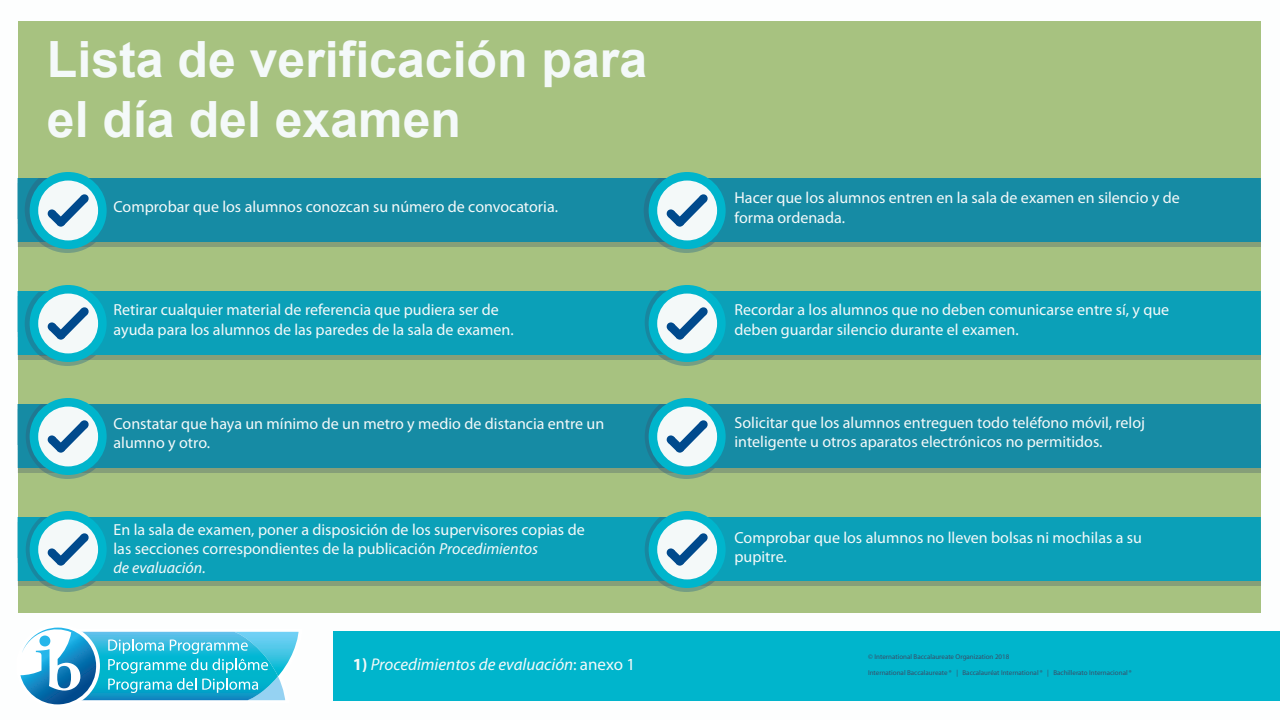
<style>
.page{position:relative;width:1280px;height:720px;background:#fff}
.page>*{position:absolute;margin:0;border:0;box-sizing:border-box;transform-origin:0 0}
.t1{font:700 50px/60px "Arial";color:#f4f9f9}
.t2{font:italic 17px "Myriad Pro";color:#f4f9f9}
.t3{font:16px/19.2px "Myriad Pro";color:#f4f9f9}
.t4{font:7px "Myriad Pro";color:#394d68}
.s1{font-style:italic}
.s2{font-weight:700;font-style:normal}
.s3{font-style:normal}
</style>
<div class="page">
<div style="left:18px;top:21px;width:1243px;height:592px;background:#a7c280"></div>
<div style="left:333px;top:631px;width:947px;height:70px;background:#00b5cc"></div>
<div style="left:18px;top:242px;width:1243px;height:5px;background:#869f78"></div>
<div style="left:18px;top:178px;width:1243px;height:64px;background:#168ba4"></div>
<svg style="left:25px;top:172px;width:85px;height:81px;background:#6fbdc3"></svg>
<div style="left:18px;top:355px;width:1243px;height:5px;background:#869f78"></div>
<div style="left:18px;top:291px;width:1243px;height:64px;background:#0ba0b8"></div>
<svg style="left:25px;top:285px;width:85px;height:81px;background:#6dc0c6"></svg>
<div style="left:18px;top:468px;width:1243px;height:5px;background:#869f78"></div>
<div style="left:18px;top:404px;width:1243px;height:64px;background:#168ba4"></div>
<div style="left:18px;top:581px;width:1243px;height:5px;background:#869f78"></div>
<div style="left:18px;top:517px;width:1243px;height:64px;background:#0ba0b8"></div>
<svg style="left:25px;top:398px;width:85px;height:81px;background:#6fbdc3"></svg>
<svg style="left:25px;top:511px;width:85px;height:81px;background:#6dc0c6"></svg>
<svg style="left:644px;top:172px;width:85px;height:81px;background:#6fbdc3"></svg>
<svg style="left:644px;top:285px;width:85px;height:81px;background:#6dc0c7"></svg>
<svg style="left:644px;top:398px;width:85px;height:81px;background:#6fbdc3"></svg>
<svg style="left:644px;top:511px;width:85px;height:81px;background:#6dc0c7"></svg>
<svg style="left:20px;top:627px;width:279px;height:78px"></svg>
<h1 class="t1" style="left:47px;top:31px;width:602px">Lista de verificación para el día del examen</h1>
<p class="t3" style="left:114px;top:198px;width:446px">Comprobar que los alumnos conozcan su número de convocatoria.</p>
<p class="t3" style="left:114px;top:301px;width:402px">Retirar cualquier material de referencia que pudiera ser de ayuda para los alumnos de las paredes de la sala de examen.</p>
<p class="t3" style="left:114px;top:415px;width:492px">Constatar que haya un mínimo de un metro y medio de distancia entre un alumno y otro.</p>
<p class="t3" style="left:114px;top:520px;width:473px">En la sala de examen, poner a disposición de los supervisores copias de las secciones correspondientes de la publicación <span class="s1">Procedimientos<br>de evaluación.</span></p>
<p class="t2" style="left:353px;top:654px;width:284px"><span class="s2">1)</span> Procedimientos de evaluación<span class="s3">: anexo 1</span></p>
<p class="t3" style="left:735px;top:189px;width:447px">Hacer que los alumnos entren en la sala de examen en silencio y de forma ordenada.</p>
<p class="t3" style="left:735px;top:301px;width:436px">Recordar a los alumnos que no deben comunicarse entre sí, y que deben guardar silencio durante el examen.</p>
<p class="t3" style="left:735px;top:414px;width:412px">Solicitar que los alumnos entreguen todo teléfono móvil, reloj inteligente u otros aparatos electrónicos no permitidos.</p>
<p class="t3" style="left:735px;top:528px;width:409px">Comprobar que los alumnos no lleven bolsas ni mochilas a su pupitre.</p>
<p class="t4" style="left:868px;top:653px;width:143px">© International Baccalaureate Organization 2018</p>
<p class="t4" style="left:868px;top:669px;width:265px">International Baccalaureate ® | Baccalauréat International ® | Bachillerato Internacional ®</p>
</div>
